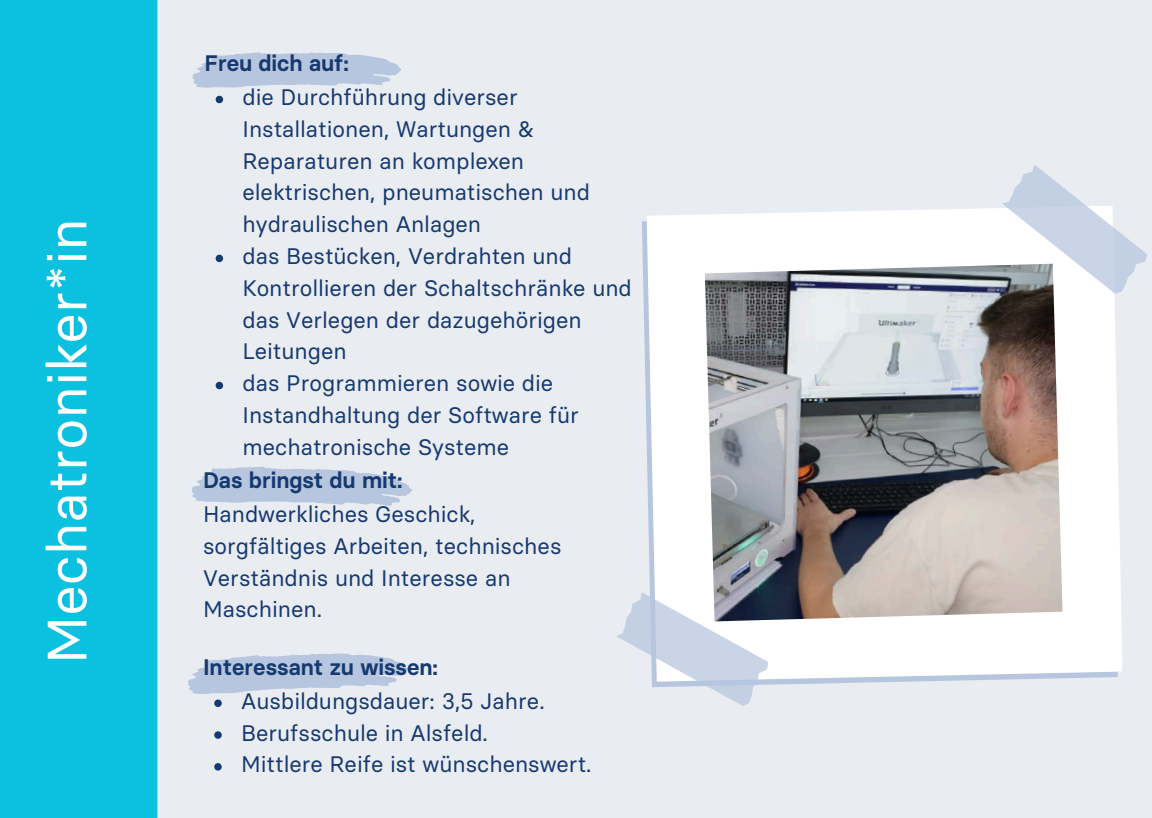
<style>
.page{position:relative;width:1152px;height:818px;background:#e9edf1}
.page>*{position:absolute;margin:0;border:0;box-sizing:border-box;transform-origin:0 0}
.t1{font:55.2px "Basier Square";color:#fff}
.t2{font:22.5px/31.8px "Basier Square";color:#163970}
.t3{font:600 22.5px "Basier Square";color:#163970}
</style>
<div class="page">
<div style="left:0;top:0;width:157px;height:818px;background:#0cc0df"></div>
<svg style="left:192px;top:52px;width:209px;height:52px"></svg>
<svg style="left:216px;top:255px;width:7px;height:7px"></svg>
<svg style="left:216px;top:382px;width:7px;height:7px"></svg>
<svg style="left:191px;top:466px;width:221px;height:40px"></svg>
<svg style="left:188px;top:653px;width:220px;height:54px"></svg>
<svg style="left:214px;top:731px;width:8px;height:8px"></svg>
<svg style="left:214px;top:763px;width:8px;height:7px"></svg>
<svg style="left:647px;top:208px;width:475px;height:474px;background:#fbfcfd"></svg>
<svg style="left:993px;top:165px;width:154px;height:132px"></svg>
<svg style="left:617px;top:590px;width:158px;height:116px"></svg>
<img style="left:705px;top:264px;width:358px;height:357px">
<p class="t1" style="left:34px;top:664px;width:447px;rotate:-90deg">Mechatroniker*in</p>
<p class="t3" style="left:204px;top:53px;width:146px">Freu dich auf:</p>
<p class="t2" style="left:243px;top:81px;width:349px">die Durchführung diverser<br>Installationen, Wartungen &amp;<br>Reparaturen an komplexen elektrischen, pneumatischen und hydraulischen Anlagen</p>
<h2 class="t2" style="left:243px;top:240px;width:391px">das Bestücken, Verdrahten und<br>Kontrollieren der Schaltschränke und das Verlegen der dazugehörigen<br>Leitungen</h2>
<p class="t2" style="left:243px;top:367px;width:338px">das Programmieren sowie die<br>Instandhaltung der Software für mechatronische Systeme</p>
<p class="t3" style="left:203px;top:470px;width:201px">Das bringst du mit:</p>
<p class="t2" style="left:203px;top:498px;width:360px">Handwerkliches Geschick, sorgfältiges Arbeiten, technisches<br>Verständnis und Interesse an<br>Maschinen.</p>
<p class="t3" style="left:203px;top:657px;width:236px">Interessant zu wissen:</p>
<p class="t2" style="left:241px;top:685px;width:305px">Ausbildungsdauer: 3,5 Jahre.</p>
<p class="t2" style="left:241px;top:717px;width:248px">Berufsschule in Alsfeld.</p>
<p class="t2" style="left:241px;top:749px;width:352px">Mittlere Reife ist wünschenswert.</p>
</div>
